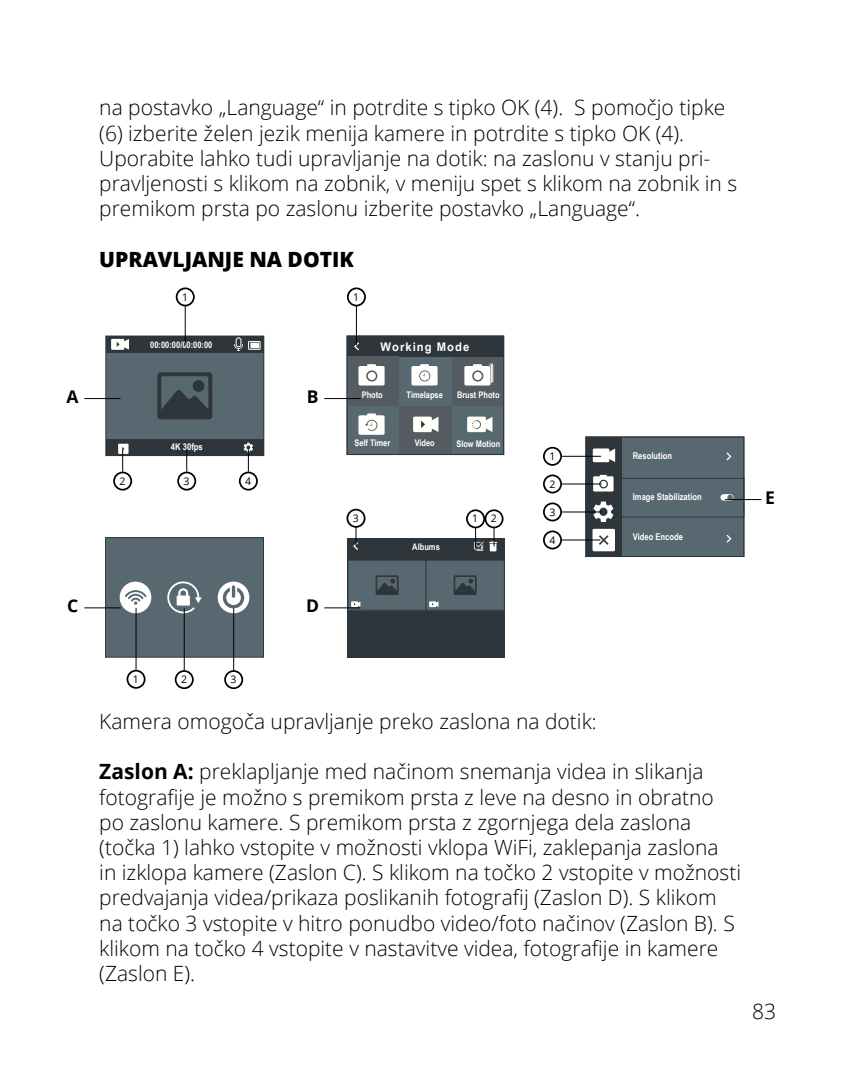
<style>
.page{position:relative;width:844px;height:1092px;background:#fff}
.page>*{position:absolute;margin:0;border:0;box-sizing:border-box;transform-origin:0 0}
.t1{font:300 21px/25.2px "Open Sans";color:#000}
.t2{font:800 21px "Open Sans";color:#000}
.t3{font:700 17.5px "Open Sans";color:#000}
.t4{font:700 11.9px "Arial Narrow";letter-spacing:.075em;color:#fff;scale:1.15 1}
.t5{font:10.5px "Open Sans";color:#000}
.t6{font:700 9.45px "Arial Narrow";color:#fff}
.t7{font:700 9.1px "Arial Narrow";color:#fff}
.s1{font-weight:700}
</style>
<div class="page">
<div style="left:585px;top:437px;width:158px;height:119px;background:#586871"></div>
<div style="left:585px;top:478px;width:159px;height:39px;border:1px solid #2e363c"></div>
<div style="left:585px;top:437px;width:36px;height:41px;background:#2e363c"></div>
<div style="left:585px;top:478px;width:36px;height:39px;background:#2e363c"></div>
<div style="left:585px;top:517px;width:36px;height:39px;background:#2e363c"></div>
<div style="left:592px;top:448px;width:17px;height:14px;background:#fffffc"></div>
<svg style="left:608px;top:448px;width:7px;height:14px"></svg>
<svg style="left:593px;top:501px;width:20px;height:21px"></svg>
<svg style="left:593px;top:475px;width:20px;height:16px"></svg>
<div style="left:592px;top:529px;width:22px;height:22px;background:#fff;border-radius:2px"></div>
<svg style="left:598px;top:535px;width:10px;height:10px"></svg>
<svg style="left:726px;top:452px;width:5px;height:8px"></svg>
<svg style="left:726px;top:534px;width:5px;height:8px"></svg>
<div style="left:720px;top:494px;width:13px;height:6px;background:#fff;border-radius:3px"></div>
<svg style="left:727px;top:494px;width:5px;height:5px"></svg>
<div style="left:585px;top:436px;width:159px;height:120px;border:1px solid #2e363c"></div>
<div style="left:106px;top:336px;width:158px;height:119px;background:#586871"></div>
<div style="left:105px;top:336px;width:159px;height:120px;border:1px solid #2e363c"></div>
<div style="left:106px;top:439px;width:158px;height:16px;background:#2e363c"></div>
<div style="left:106px;top:336px;width:158px;height:16px;background:#2e363c"></div>
<div style="left:118px;top:443px;width:10px;height:11px;background:#fffffc"></div>
<div style="left:236px;top:337px;width:5px;height:10px;border:1px solid #fffffc;border-radius:2px"></div>
<div style="left:248px;top:341px;width:12px;height:9px;border:1px solid #fffffc"></div>
<svg style="left:234px;top:342px;width:25px;height:9px"></svg>
<svg style="left:157px;top:372px;width:55px;height:47px"></svg>
<div style="left:193px;top:380px;width:11px;height:12px;background:#2e363c;border-radius:50%"></div>
<div style="left:111px;top:339px;width:13px;height:11px;background:#fffffc"></div>
<svg style="left:117px;top:339px;width:12px;height:11px"></svg>
<div style="left:347px;top:538px;width:158px;height:119px;background:#2e363c"></div>
<div style="left:348px;top:560px;width:78px;height:50px;background:#586871"></div>
<div style="left:347px;top:560px;width:79px;height:50px;border:1px solid #2e363c"></div>
<svg style="left:375px;top:575px;width:23px;height:20px"></svg>
<div style="left:351px;top:601px;width:7px;height:6px;background:#fffffc"></div>
<svg style="left:354px;top:601px;width:6px;height:6px"></svg>
<div style="left:426px;top:560px;width:78px;height:50px;background:#586871"></div>
<div style="left:425px;top:560px;width:79px;height:50px;border:1px solid #2e363c"></div>
<svg style="left:453px;top:575px;width:23px;height:20px"></svg>
<div style="left:429px;top:601px;width:7px;height:6px;background:#fffffc"></div>
<svg style="left:432px;top:601px;width:6px;height:6px"></svg>
<div style="left:347px;top:336px;width:156px;height:118px;background:#586871"></div>
<div style="left:347px;top:336px;width:156px;height:21px;background:#2e363c"></div>
<svg style="left:354px;top:342px;width:5px;height:8px"></svg>
<div style="left:452px;top:357px;width:51px;height:49px;background:#555c61"></div>
<div style="left:399px;top:406px;width:53px;height:48px;background:#555c61"></div>
<div style="left:347px;top:357px;width:52px;height:49px;background:#555c61"></div>
<svg style="left:358px;top:364px;width:26px;height:21px"></svg>
<svg style="left:411px;top:364px;width:26px;height:21px"></svg>
<div style="left:413px;top:416px;width:19px;height:16px;background:#fffffc;border-radius:2px"></div>
<svg style="left:431px;top:416px;width:7px;height:16px"></svg>
<svg style="left:421px;top:420px;width:4px;height:8px"></svg>
<div style="left:467px;top:416px;width:19px;height:16px;background:#fffffc;border-radius:2px"></div>
<svg style="left:472px;top:416px;width:20px;height:16px"></svg>
<svg style="left:358px;top:413px;width:26px;height:22px"></svg>
<svg style="left:464px;top:363px;width:29px;height:22px"></svg>
<div style="left:347px;top:336px;width:157px;height:119px;border:1px solid #2e363c"></div>
<div style="left:105px;top:537px;width:158px;height:120px;background:#586871"></div>
<div style="left:105px;top:537px;width:159px;height:120px;border:1px solid #2e363c"></div>
<svg style="left:167px;top:581px;width:35px;height:36px"></svg>
<div style="left:120px;top:581px;width:31px;height:32px;background:#fff;border-radius:50%"></div>
<div style="left:218px;top:581px;width:31px;height:32px;background:#fff;border-radius:50%"></div>
<svg style="left:125px;top:590px;width:21px;height:14px"></svg>
<svg style="left:223px;top:585px;width:21px;height:23px"></svg>
<div style="left:176px;top:287px;width:19px;height:19px;border:2px solid #000;border-radius:50%"></div>
<div style="left:543px;top:447px;width:19px;height:19px;border:2px solid #000;border-radius:50%"></div>
<div style="left:543px;top:474px;width:19px;height:19px;border:2px solid #000;border-radius:50%"></div>
<div style="left:543px;top:502px;width:19px;height:19px;border:2px solid #000;border-radius:50%"></div>
<div style="left:543px;top:530px;width:19px;height:19px;border:2px solid #000;border-radius:50%"></div>
<div style="left:113px;top:471px;width:19px;height:19px;border:2px solid #000;border-radius:50%"></div>
<div style="left:126px;top:669px;width:19px;height:19px;border:2px solid #000;border-radius:50%"></div>
<div style="left:346px;top:508px;width:19px;height:19px;border:2px solid #000;border-radius:50%"></div>
<div style="left:177px;top:471px;width:19px;height:19px;border:2px solid #000;border-radius:50%"></div>
<div style="left:175px;top:670px;width:19px;height:19px;border:2px solid #000;border-radius:50%"></div>
<div style="left:466px;top:509px;width:19px;height:19px;border:2px solid #000;border-radius:50%"></div>
<div style="left:239px;top:471px;width:19px;height:19px;border:2px solid #000;border-radius:50%"></div>
<div style="left:224px;top:670px;width:19px;height:19px;border:2px solid #000;border-radius:50%"></div>
<div style="left:484px;top:509px;width:19px;height:19px;border:2px solid #000;border-radius:50%"></div>
<div style="left:347px;top:287px;width:19px;height:19px;border:2px solid #000;border-radius:50%"></div>
<hr style="left:184px;top:305px;width:2px;height:40px;background:#000">
<hr style="left:561px;top:455px;width:39px;height:2px;background:#000">
<hr style="left:562px;top:483px;width:39px;height:1px;background:#000">
<hr style="left:562px;top:511px;width:39px;height:1px;background:#000">
<hr style="left:560px;top:539px;width:40px;height:1px;background:#000">
<svg style="left:122px;top:447px;width:2px;height:24px"></svg>
<hr style="left:135px;top:608px;width:2px;height:61px;background:#000">
<svg style="left:353px;top:526px;width:5px;height:24px"></svg>
<svg style="left:186px;top:449px;width:1px;height:22px"></svg>
<hr style="left:184px;top:608px;width:1px;height:62px;background:#000">
<svg style="left:474px;top:527px;width:9px;height:24px"></svg>
<svg style="left:243px;top:442px;width:10px;height:29px"></svg>
<hr style="left:233px;top:608px;width:1px;height:62px;background:#000">
<svg style="left:489px;top:527px;width:8px;height:24px"></svg>
<hr style="left:356px;top:305px;width:1px;height:40px;background:#000">
<hr style="left:84px;top:398px;width:37px;height:1px;background:#000">
<hr style="left:84px;top:607px;width:37px;height:1px;background:#000">
<hr style="left:324px;top:398px;width:36px;height:1px;background:#000">
<hr style="left:324px;top:607px;width:36px;height:1px;background:#000">
<hr style="left:725px;top:499px;width:36px;height:1px;background:#000">
<p class="t3" style="left:67px;top:384px;width:14px">A</p>
<p class="t3" style="left:67px;top:593px;width:13px">C</p>
<p class="t1" style="left:99px;top:95px;width:627px">na postavko „Language“ in potrdite s tipko OK (4). S pomočjo tipke (6) izberite želen jezik menija kamere in potrdite s tipko OK (4).</p>
<p class="t1" style="left:99px;top:145px;width:639px">Uporabite lahko tudi upravljanje na dotik: na zaslonu v stanju pri&shy;pravljenosti s klikom na zobnik, v meniju spet s klikom na zobnik in s premikom prsta po zaslonu izberite postavko „Language“.</p>
<p class="t2" style="left:99px;top:243px;width:256px">UPRAVLJANJE NA DOTIK</p>
<p class="t5" style="left:182px;top:289px;width:8px">1</p>
<p class="t7" style="left:150px;top:338px;width:64px">00:00:00/00:00:00</p>
<p class="t5" style="left:119px;top:473px;width:8px">2</p>
<p class="t6" style="left:171px;top:440px;width:33px">4K 30fps</p>
<p class="t5" style="left:183px;top:473px;width:8px">3</p>
<p class="t5" style="left:245px;top:473px;width:8px">4</p>
<p class="t3" style="left:306px;top:384px;width:13px">B</p>
<p class="t3" style="left:306px;top:593px;width:14px">D</p>
<p class="t5" style="left:353px;top:289px;width:8px">1</p>
<p class="t4" style="left:380px;top:337px;width:78px">Working Mode</p>
<p class="t7" style="left:361px;top:388px;width:23px">Photo</p>
<p class="t7" style="left:406px;top:388px;width:38px">Timelapse</p>
<p class="t7" style="left:457px;top:388px;width:44px">Brust Photo</p>
<p class="t7" style="left:354px;top:436px;width:37px">Self Timer</p>
<p class="t7" style="left:414px;top:436px;width:22px">Video</p>
<p class="t7" style="left:456px;top:436px;width:45px">Slow Motion</p>
<p class="t5" style="left:353px;top:510px;width:8px">3</p>
<p class="t7" style="left:412px;top:539px;width:29px">Albums</p>
<p class="t5" style="left:472px;top:511px;width:8px">1</p>
<p class="t5" style="left:491px;top:511px;width:8px">2</p>
<p class="t5" style="left:549px;top:449px;width:8px">1</p>
<p class="t5" style="left:549px;top:476px;width:8px">2</p>
<p class="t5" style="left:549px;top:504px;width:8px">3</p>
<p class="t5" style="left:549px;top:532px;width:8px">4</p>
<p class="t6" style="left:632px;top:449px;width:41px">Resolution</p>
<p class="t6" style="left:632px;top:490px;width:71px">Image Stabilization</p>
<p class="t6" style="left:632px;top:530px;width:52px">Video Encode</p>
<p class="t3" style="left:765px;top:485px;width:11px">E</p>
<p class="t5" style="left:133px;top:671px;width:8px">1</p>
<p class="t5" style="left:181px;top:672px;width:8px">2</p>
<p class="t5" style="left:230px;top:672px;width:8px">3</p>
<p class="t1" style="left:99px;top:708px;width:499px">Kamera omogoča upravljanje preko zaslona na dotik:</p>
<p class="t1" style="left:99px;top:758px;width:643px"><span class="s1">Zaslon A:</span> preklapljanje med načinom snemanja videa in slikanja fotografije je možno s premikom prsta z leve na desno in obratno po zaslonu kamere. S premikom prsta z zgornjega dela zaslona (točka 1) lahko vstopite v možnosti vklopa WiFi, zaklepanja zaslona in izklopa kamere (Zaslon C). S klikom na točko 2 vstopite v možnosti predvajanja videa/prikaza poslikanih fotografij (Zaslon D). S klikom na točko 3 vstopite v hitro ponudbo video/foto načinov (Zaslon B). S klikom na točko 4 vstopite v nastavitve videa, fotografije in kamere (Zaslon E).</p>
<p class="t1" style="left:752px;top:997px;width:25px">83</p>
</div>
